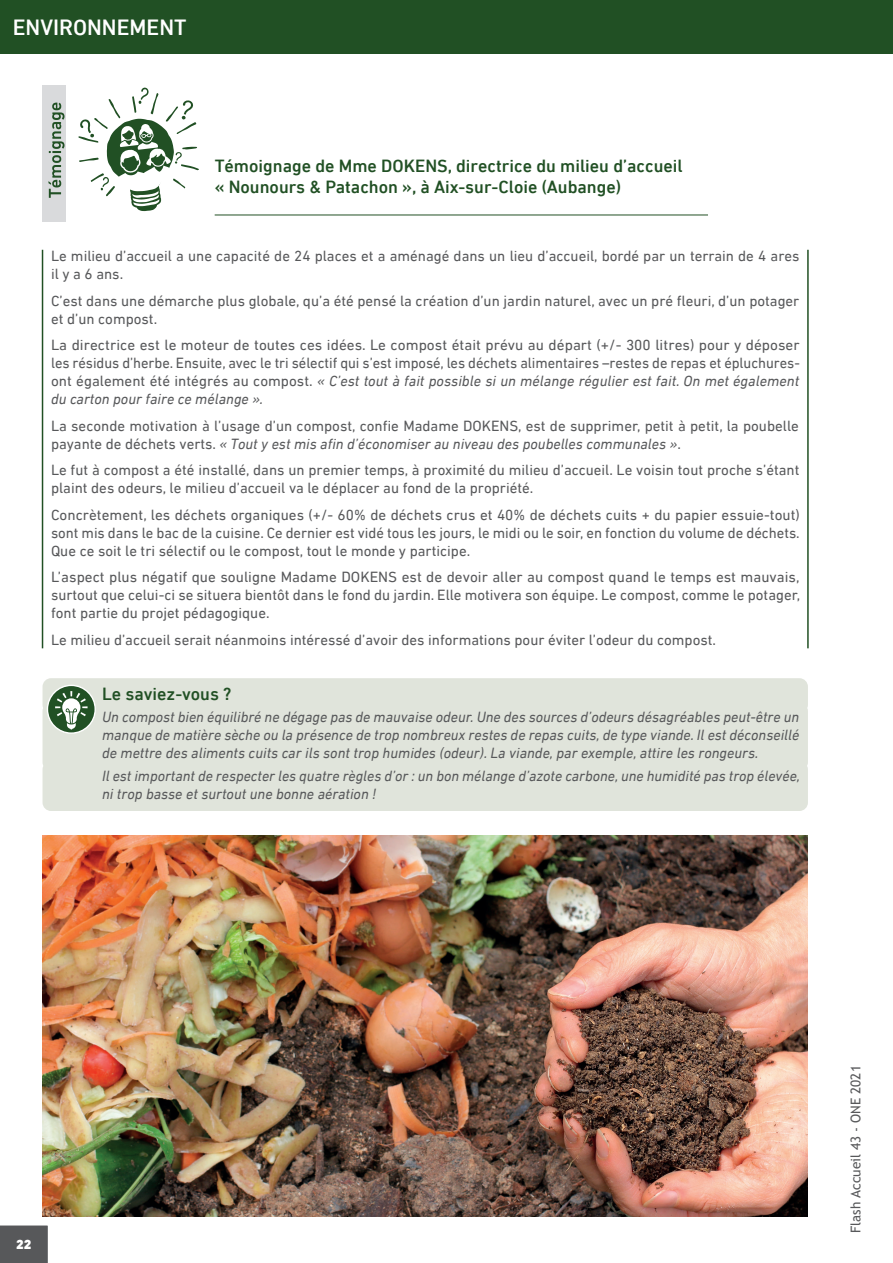
<style>
.page{position:relative;width:893px;height:1263px;background:#fff}
.page>*{position:absolute;margin:0;border:0;box-sizing:border-box;transform-origin:0 0}
.t1{font:500 22.5px "DIN Next LT Pro";color:#fff}
.Chapô{font:500 18px/21.6px "DIN Next LT Pro";color:#215024}
.Savez-vous{font:500 18px "DIN Next LT Pro";color:#215024}
.Témoignage{font:15px/18px "DIN Next LT Pro";color:#57585a}
.Savez-vous-2{font:italic 15px/18px "DIN Next LT Pro";color:#57585a;text-align:justify}
.t2{font:13.5px "Trebuchet MS";color:#58595b}
.t3{font:900 13.5px "DIN Next LT Pro";color:#fff}
.s1{font-style:italic}
</style>
<div class="page">
<div style="left:0;top:0;width:893px;height:54px;background:#215024"></div>
<svg style="left:0;top:1216px;width:57px;height:47px"></svg>
<hr style="left:42px;top:250px;width:1px;height:398px;background:#215024">
<hr style="left:807px;top:250px;width:2px;height:398px;background:#215024">
<div style="left:43px;top:678px;width:765px;height:35px;background:#e0e4db;border-radius:9px"></div>
<div style="left:43px;top:703px;width:765px;height:68px;background:#e0e4db;border-radius:9px"></div>
<div style="left:43px;top:761px;width:765px;height:50px;background:#e0e4db;border-radius:9px"></div>
<hr style="left:215px;top:215px;width:493px;height:1px;background:#215024">
<svg style="left:78px;top:87px;width:121px;height:124px"></svg>
<div style="left:43px;top:85px;width:23px;height:137px;background:#d9dadc"></div>
<svg style="left:48px;top:103px;width:17px;height:95px"></svg>
<img style="left:43px;top:836px;width:765px;height:380px">
<svg style="left:47px;top:685px;width:49px;height:49px"></svg>
<h1 class="t1" style="left:13px;top:15px;width:175px">ENVIRONNEMENT</h1>
<p class="Chapô" style="left:215px;top:155px;width:470px">Témoignage de Mme DOKENS, directrice du milieu d’accueil « Nounours &amp; Patachon », à Aix-sur-Cloie (Aubange)</p>
<p class="Témoignage" style="left:51px;top:247px;width:750px">Le milieu d’accueil a une capacité de 24 places et a aménagé dans un lieu d’accueil, bordé par un terrain de 4 ares il y a 6 ans.</p>
<p class="Témoignage" style="left:51px;top:291px;width:750px">C’est dans une démarche plus globale, qu’a été pensé la création d’un jardin naturel, avec un pré fleuri, d’un potager et d’un compost.</p>
<p class="Témoignage" style="left:51px;top:336px;width:750px;text-align:justify">La directrice est le moteur de toutes ces idées. Le compost était prévu au départ (+/- 300 litres) pour y déposer les résidus d’herbe. Ensuite, avec le tri sélectif qui s’est imposé, les déchets alimentaires –restes de repas et épluchures&shy;ont également été intégrés au compost. <span class="s1">« C’est tout à fait possible si un mélange régulier est fait. On met également du carton pour faire ce mélange ».</span></p>
<p class="Témoignage" style="left:51px;top:416px;width:749px">La seconde motivation à l’usage d’un compost, confie Madame DOKENS, est de supprimer, petit à petit, la poubelle payante de déchets verts. <span class="s1">« Tout y est mis afin d’économiser au niveau des poubelles communales »</span>.</p>
<p class="Témoignage" style="left:51px;top:461px;width:750px">Le fut à compost a été installé, dans un premier temps, à proximité du milieu d’accueil. Le voisin tout proche s’étant plaint des odeurs, le milieu d’accueil va le déplacer au fond de la propriété.</p>
<p class="Témoignage" style="left:51px;top:505px;width:750px;text-align:justify">Concrètement, les déchets organiques (+/- 60% de déchets crus et 40% de déchets cuits + du papier essuie-tout) sont mis dans le bac de la cuisine. Ce dernier est vidé tous les jours, le midi ou le soir, en fonction du volume de déchets.<br>Que ce soit le tri sélectif ou le compost, tout le monde y participe.</p>
<p class="Témoignage" style="left:51px;top:568px;width:751px;text-align:justify">L’aspect plus négatif que souligne Madame DOKENS est de devoir aller au compost quand le temps est mauvais, surtout que celui-ci se situera bientôt dans le fond du jardin. Elle motivera son équipe. Le compost, comme le potager, font partie du projet pédagogique.</p>
<p class="Témoignage" style="left:51px;top:630px;width:667px">Le milieu d’accueil serait néanmoins intéressé d’avoir des informations pour éviter l’odeur du compost.</p>
<p class="Savez-vous" style="left:102px;top:684px;width:131px">Le saviez-vous ?</p>
<p class="Savez-vous-2" style="left:102px;top:708px;width:699px">Un compost bien équilibré ne dégage pas de mauvaise odeur. Une des sources d’odeurs désagréables peut-être un manque de matière sèche ou la présence de trop nombreux restes de repas cuits, de type viande. Il est déconseillé de mettre des aliments cuits car ils sont trop humides (odeur). La viande, par exemple, attire les rongeurs.</p>
<p class="Savez-vous-2" style="left:102px;top:766px;width:700px">Il est important de respecter les quatre règles d’or : un bon mélange d’azote carbone, une humidité pas trop élevée, ni trop basse et surtout une bonne aération !</p>
<p class="t3" style="left:16px;top:1237px;width:17px">22</p>
<p class="t2" style="left:847px;top:1233px;width:169px;rotate:-90deg">Flash Accueil 43 - ONE 2021</p>
</div>
